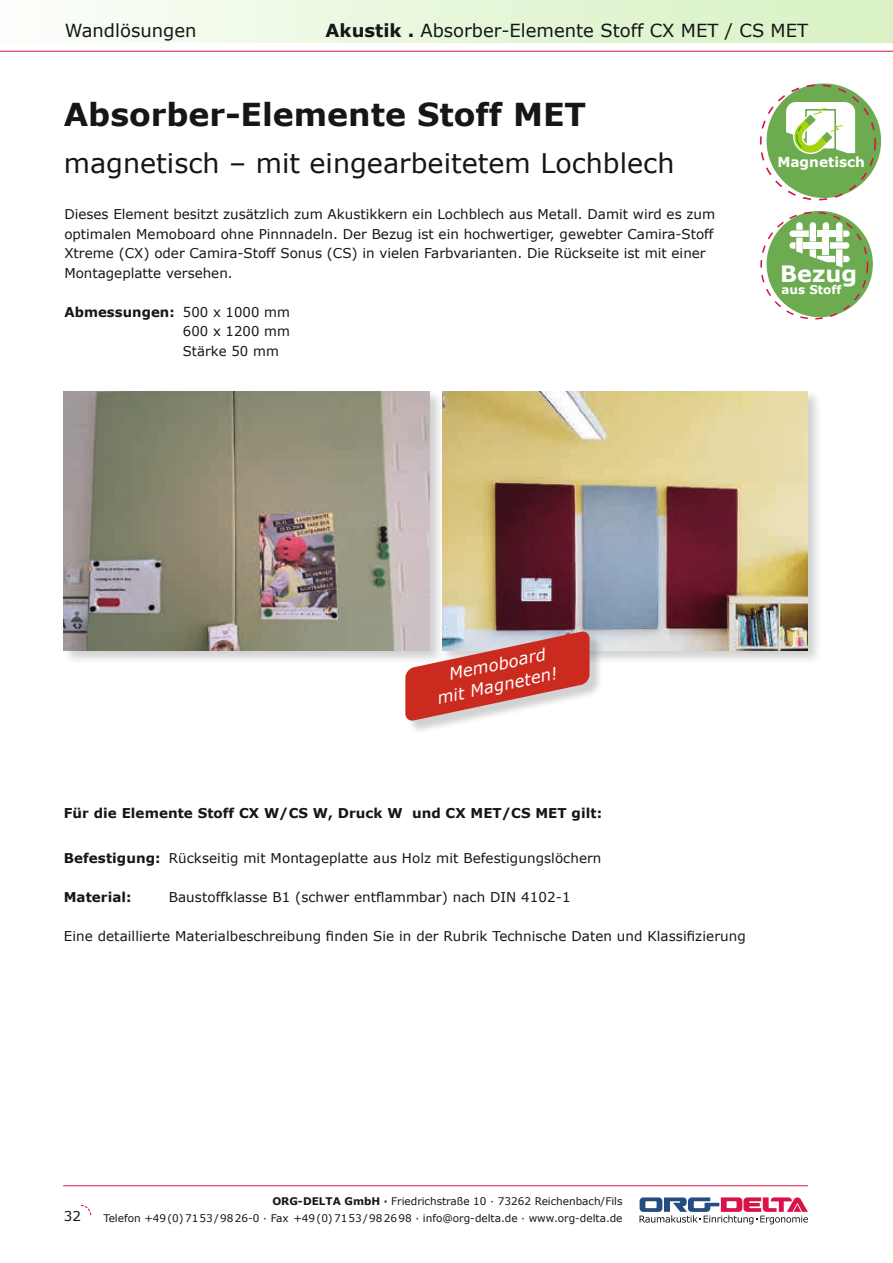
<style>
.page{position:relative;width:893px;height:1263px;background:#fff}
.page>*{position:absolute;margin:0;border:0;box-sizing:border-box;transform-origin:0 0}
.t1{font:700 31.65px "Verdana";color:#151616}
.t2{font:27px "Verdana";color:#151616}
.t3{font:700 22.5px "Verdana";color:#fff}
.t4{font:18px "Verdana";color:#151616}
.t5{font:italic 16.5px/21px "Verdana";color:#fff;text-align:center}
.t6{font:700 13.8px "Verdana";color:#fff}
.t7{font:13.5px/19.5px "Verdana";color:#151616}
.t8{font:700 13.5px "Verdana";letter-spacing:.005em;color:#151616}
.t9{font:700 12px "Verdana";color:#fff}
.t10{font:10.5px/16.5px "Verdana";color:#151616;text-align:right}
.s1{font-weight:700}
</style>
<div class="page">
<svg style="left:80px;top:1205px;width:12px;height:11px"></svg>
<svg style="left:639px;top:1197px;width:169px;height:27px"></svg>
<hr style="left:63px;top:1185px;width:745px;height:1px;background:#d91247">
<hr style="left:0;top:51px;width:893px;height:1px;background:#d91247">
<div style="left:0;top:0;width:893px;height:43px;background:linear-gradient(to right,#fbfefa,#d7f1c1)"></div>
<div style="left:62px;top:389px;width:382px;height:276px;background:#151616;opacity:.2"></div>
<img style="left:64px;top:391px;width:366px;height:260px">
<div style="left:440px;top:389px;width:383px;height:276px;background:#151616;opacity:.2"></div>
<img style="left:442px;top:391px;width:366px;height:260px">
<div style="left:407px;top:633px;width:196px;height:101px;background:#151616;opacity:.2"></div>
<svg style="left:405px;top:630px;width:185px;height:92px;background:#d27771"></svg>
<div style="left:767px;top:211px;width:106px;height:106px;background:#6cab50;border-radius:50%"></div>
<div style="left:760px;top:212px;width:108px;height:107px;border:2px dashed #d91247;border-radius:50%"></div>
<svg style="left:789px;top:222px;width:61px;height:46px"></svg>
<div style="left:767px;top:83px;width:114px;height:115px;background:#6cab50;border-radius:50%"></div>
<div style="left:760px;top:84px;width:116px;height:116px;border:2px dashed #d91247;border-radius:50%"></div>
<svg style="left:786px;top:100px;width:72px;height:54px"></svg>
<h3 class="t4" style="left:65px;top:19px;width:133px">Wandlösungen</h3>
<h3 class="t4" style="left:326px;top:19px;width:484px"><span class="s1">Akustik .</span> Absorber-Elemente Stoff CX MET / CS MET</h3>
<h1 class="t1" style="left:64px;top:92px;width:524px">Absorber-Elemente Stoff MET</h1>
<h2 class="t2" style="left:64px;top:146px;width:612px">magnetisch – mit eingearbeitetem Lochblech</h2>
<p class="t7" style="left:64px;top:205px;width:652px">Dieses Element besitzt zusätzlich zum Akustikkern ein Lochblech aus Metall. Damit wird es zum optimalen Memoboard ohne Pinnnadeln. Der Bezug ist ein hochwertiger, gewebter Camira-Stoff Xtreme (CX) oder Camira-Stoff Sonus (CS) in vielen Farbvarianten. Die Rückseite ist mit einer Montageplatte versehen.</p>
<p class="t7" style="left:183px;top:302px;width:109px;text-align:justify;text-indent:-119px"><span class="s1">Abmessungen:</span> 500 x 1000 mm 600 x 1200 mm Stärke 50 mm</p>
<p class="t6" style="left:777px;top:152px;width:89px">Magnetisch</p>
<h3 class="t3" style="left:780px;top:259px;width:79px">Bezug</h3>
<p class="t9" style="left:781px;top:282px;width:62px">aus Stoff</p>
<p class="t5" style="left:431px;top:668px;width:124px;rotate:-12deg">Memoboard mit Magneten!</p>
<p class="t8" style="left:64px;top:804px;width:540px">Für die Elemente Stoff CX W/CS W, Druck W und CX MET/CS MET gilt:</p>
<p class="t7" style="left:64px;top:848px;width:539px"><span class="s1">Befestigung:</span> Rückseitig mit Montageplatte aus Holz mit Befestigungslöchern</p>
<p class="t8" style="left:64px;top:887px;width:69px">Material:</p>
<p class="t7" style="left:169px;top:887px;width:403px">Baustoffklasse B1 (schwer entflammbar) nach DIN 4102-1</p>
<p class="t7" style="left:64px;top:926px;width:683px">Eine detaillierte Materialbeschreibung finden Sie in der Rubrik Technische Daten und Klassifizierung</p>
<p class="t7" style="left:64px;top:1207px;width:19px">32</p>
<p class="t10" style="left:103px;top:1193px;width:521px"><span class="s1">ORG-DELTA GmbH ·</span> Friedrichstraße 10 · 73262 Reichenbach/Fils<br>Telefon +49(0)7153/9826-0 · Fax +49(0)7153/982698 · info@org-delta.de · www.org-delta.de</p>
</div>
